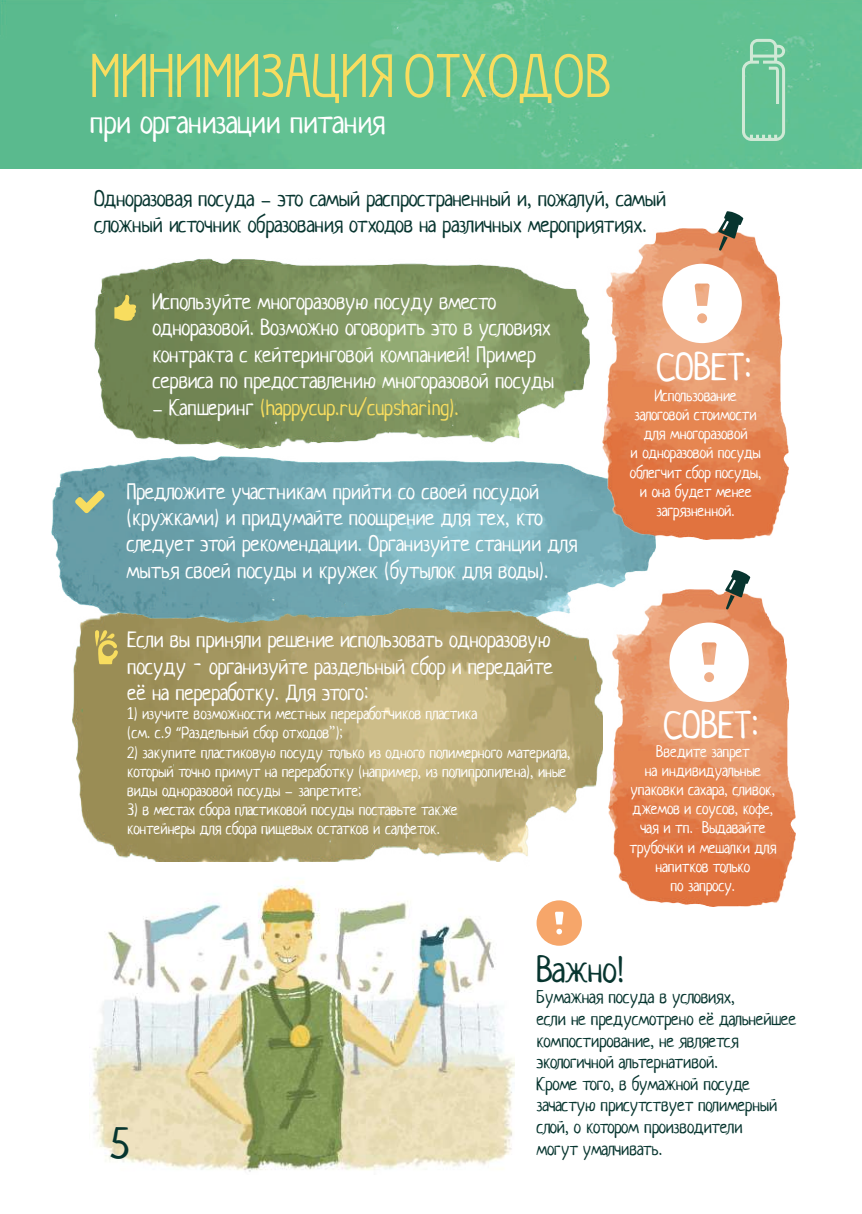
<style>
.page{position:relative;width:862px;height:1214px;background:#fff}
.page>*{position:absolute;margin:0;border:0;box-sizing:border-box;transform-origin:0 0}
.t1{font:64px "Izis One";color:#f8dd5f}
.t2{font:44px "Neucha";color:#07352f}
.t3{font:38px "Neucha";color:#fff}
.t4{font:36px "Neucha";letter-spacing:-.02em;color:#07352f}
.t5{font:32px "Neucha";color:#fff}
.t6{font:22px/26.4px "Neucha";color:#fff}
.t7{font:22px/26.4px "Neucha";color:#07352f}
.t8{font:22px "Neucha";color:#f8dd5f}
.t9{font:18px/21.6px "Neucha";color:#07352f}
.t10{font:16px/19.2px "Neucha";color:#fff}
.t11{font:16px/19.2px "Neucha";letter-spacing:-.02em;color:#fff}
.s1{font-family:"Giger";font-size:18px}
.s2{font-family:"Giger";font-size:18px;color:#fff}
.s3{color:#fff}
.s4{font-family:"Myriad Pro"}
.s5{font-family:"Giger";font-size:14px}
</style>
<div class="page">
<div style="left:0;top:0;width:862px;height:168px;background:#62c192"></div>
<img style="left:608px;top:589px;width:187px;height:317px">
<img style="left:94px;top:259px;width:496px;height:189px">
<img style="left:72px;top:622px;width:531px;height:240px">
<svg style="left:536px;top:900px;width:46px;height:45px"></svg>
<img style="left:52px;top:457px;width:603px;height:165px">
<svg style="left:669px;top:622px;width:80px;height:80px"></svg>
<svg style="left:725px;top:570px;width:25px;height:39px"></svg>
<img style="left:92px;top:881px;width:422px;height:291px">
<svg style="left:75px;top:490px;width:30px;height:23px"></svg>
<svg style="left:114px;top:294px;width:23px;height:27px"></svg>
<svg style="left:95px;top:630px;width:23px;height:34px"></svg>
<svg style="left:742px;top:39px;width:43px;height:102px;background:#7dcba3"></svg>
<img style="left:602px;top:229px;width:187px;height:310px">
<svg style="left:662px;top:264px;width:80px;height:79px"></svg>
<svg style="left:718px;top:211px;width:25px;height:40px"></svg>
<h1 class="t1" style="left:90px;top:42px;width:523px">МИНИМИЗАЦИЯ ОТХОДОВ</h1>
<h3 class="t5" style="left:90px;top:103px;width:296px">при организации питания</h3>
<p class="t7" style="left:94px;top:185px;width:573px">Одноразовая посуда <span class="s1">—</span> это самый распространенный и, пожалуй, самый сложный источник образования отходов на различных мероприятиях.</p>
<p class="t6" style="left:152px;top:289px;width:403px">Используйте многоразовую посуду вместо одноразовой. Возможно оговорить это в условиях контракта с кейтеринговой компанией! Пример сервиса по предоставлению многоразовой посуды</p>
<p class="t8" style="left:152px;top:394px;width:308px"><span class="s2">—</span> <span class="s3">Капшеринг</span> (happycup.ru/cupsharing).</p>
<p class="t6" style="left:126px;top:478px;width:452px">Предложите участникам прийти со своей посудой (кружками) и придумайте поощрение для тех, кто следует этой рекомендации. Организуйте станции для мытья своей посуды и кружек (бутылок для воды).</p>
<p class="t6" style="left:127px;top:626px;width:427px;text-align:justify">Если вы приняли решение использовать одноразовую посуду - организуйте раздельный сбор и передайте её на переработку. Для этого:</p>
<p class="t10" style="left:127px;top:704px;width:352px">1) изучите возможности местных переработчиков пластика (см. с.9 <span class="s4">“</span>Раздельный сбор отходов”);</p>
<p class="t11" style="left:127px;top:742px;width:445px">2) закупите пластиковую посуду только из одного полимерного материала, который точно примут на переработку (например, из полипропилена), иные виды одноразовой посуды <span class="s5">—</span> запретите;</p>
<p class="t10" style="left:127px;top:800px;width:332px">3) в местах сбора пластиковой посуды поставьте также контейнеры для сбора пищевых остатков и салфеток.</p>
<h3 class="t3" style="left:657px;top:344px;width:97px">СОВЕТ:</h3>
<p class="t11" style="left:630px;top:386px;width:133px;text-align:center">Использование залоговой стоимости для многоразовой<br>и одноразовой посуды облегчит сбор посуды, и она будет менее загрязненной.</p>
<h3 class="t3" style="left:664px;top:703px;width:97px">СОВЕТ:</h3>
<p class="t10" style="left:629px;top:741px;width:148px;text-align:center">Введите запрет<br>на индивидуальные упаковки сахара, сливок, джемов и соусов, кофе, чая и тп. Выдавайте трубочки и мешалки для напитков только<br>по запросу.</p>
<h2 class="t2" style="left:110px;top:1116px;width:21px">5</h2>
<h3 class="t4" style="left:536px;top:948px;width:89px">Важно!</h3>
<p class="t9" style="left:536px;top:986px;width:261px">Бумажная посуда в условиях,<br>если не предусмотрено её дальнейшее компостирование, не является экологичной альтернативой.<br>Кроме того, в бумажной посуде зачастую присутствует полимерный слой, о котором производители<br>могут умалчивать.</p>
</div>
